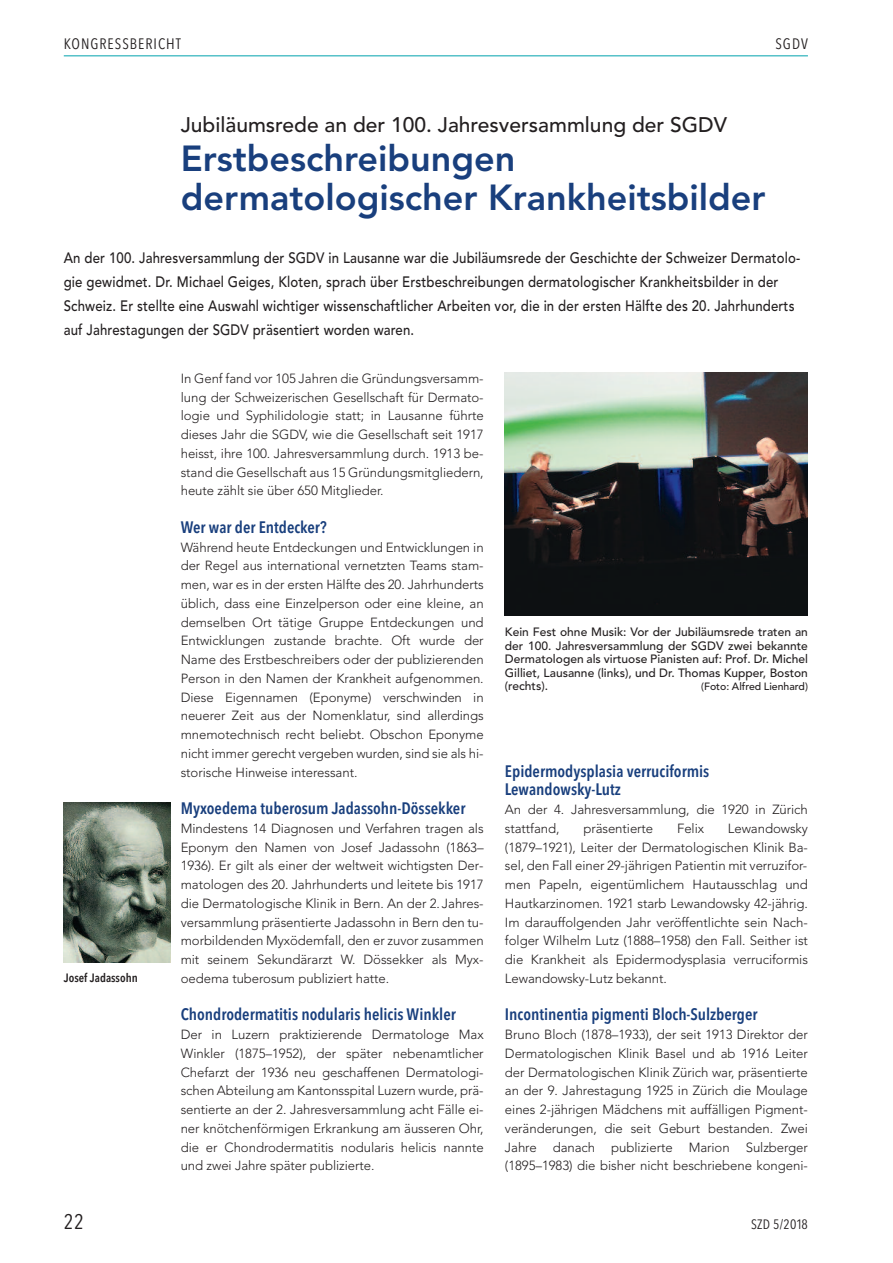
<style>
.page{position:relative;width:893px;height:1263px;background:#fff}
.page>*{position:absolute;margin:0;border:0;box-sizing:border-box;transform-origin:0 0}
.t1{font:800 36px/39px "Avenir";color:#193f7d}
.t2{font:500 21px "Avenir";color:#231f20}
.t3{font:21px "Avenir Next Condensed";color:#231f20}
.t4{font:600 16.5px/18.8px "Avenir Next Condensed";color:#193f7d}
.t5{font:500 15px/24px "Avenir";letter-spacing:.01em;color:#231f20;scale:.88 1}
.t6{font:15px "Avenir Next Condensed";letter-spacing:.065em;color:#231f20}
.t7{font:13.5px "Avenir Next Condensed";letter-spacing:.02em;color:#231f20}
.t8{font:300 13.2px/18.8px "Avenir";letter-spacing:-.005em;color:#231f20;text-align:justify}
.t9{font:500 12px/13.5px "Avenir";color:#231f20;text-align:justify}
.t10{font:600 12px "Avenir Next Condensed";color:#231f20}
.t11{font:500 10.5px "Avenir";color:#231f20}
</style>
<div class="page">
<hr style="left:64px;top:55px;width:744px;height:1px;background:#02a3ae">
<img style="left:505px;top:372px;width:303px;height:243px">
<img style="left:64px;top:803px;width:106px;height:159px">
<p class="t6" style="left:64px;top:31px;width:119px">KONGRESSBERICHT</p>
<p class="t6" style="left:775px;top:31px;width:34px">SGDV</p>
<h2 class="t2" style="left:181px;top:106px;width:548px">Jubiläumsrede an der 100. Jahresversammlung der SGDV</h2>
<h1 class="t1" style="left:181px;top:139px;width:586px">Erstbeschreibungen dermatologischer Krankheitsbilder</h1>
<p class="t5" style="left:64px;top:245px;width:838px">An der 100. Jahresversammlung der SGDV in Lausanne war die Jubiläumsrede der Geschichte der Schweizer Dermatolo&shy;gie gewidmet. Dr. Michael Geiges, Kloten, sprach über Erstbeschreibungen dermatologischer Krankheitsbilder in der Schweiz. Er stellte eine Auswahl wichtiger wissenschaftlicher Arbeiten vor, die in der ersten Hälfte des 20. Jahrhunderts auf Jahrestagungen der SGDV präsentiert worden waren.</p>
<p class="t10" style="left:64px;top:967px;width:76px">Josef Jadassohn</p>
<p class="t8" style="left:181px;top:369px;width:304px">In Genf fand vor 105 Jahren die Gründungsversamm&shy;lung der Schweizerischen Gesellschaft für Dermato&shy;logie und Syphilidologie statt; in Lausanne führte dieses Jahr die SGDV, wie die Gesellschaft seit 1917 heisst, ihre 100. Jahresversammlung durch. 1913 be&shy;stand die Gesellschaft aus 15 Gründungsmitgliedern, heute zählt sie über 650 Mitglieder.</p>
<p class="t4" style="left:181px;top:517px;width:147px">Wer war der Entdecker?</p>
<p class="t8" style="left:181px;top:538px;width:304px">Während heute Entdeckungen und Entwicklungen in der Regel aus international vernetzten Teams stam&shy;men, war es in der ersten Hälfte des 20. Jahrhunderts üblich, dass eine Einzelperson oder eine kleine, an demselben Ort tätige Gruppe Entdeckungen und Entwicklungen zustande brachte. Oft wurde der Name des Erstbeschreibers oder der publizierenden Person in den Namen der Krankheit aufgenommen.<br>Diese Eigennamen (Eponyme) verschwinden in neuerer Zeit aus der Nomenklatur, sind allerdings mnemotechnisch recht beliebt. Obschon Eponyme nicht immer gerecht vergeben wurden, sind sie als hi&shy;storische Hinweise interessant.</p>
<p class="t4" style="left:181px;top:798px;width:286px">Myxoedema tuberosum Jadassohn-Dössekker</p>
<p class="t8" style="left:181px;top:819px;width:304px">Mindestens 14 Diagnosen und Verfahren tragen als Eponym den Namen von Josef Jadassohn (1863– 1936). Er gilt als einer der weltweit wichtigsten Der&shy;matologen des 20. Jahrhunderts und leitete bis 1917 die Dermatologische Klinik in Bern. An der 2. Jahres&shy;versammlung präsentierte Jadassohn in Bern den tu&shy;morbildenden Myxödemfall, den er zuvor zusammen mit seinem Sekundärarzt W. Dössekker als Myx&shy;oedema tuberosum publiziert hatte.</p>
<p class="t4" style="left:181px;top:1005px;width:277px">Chondrodermatitis nodularis helicis Winkler</p>
<p class="t8" style="left:181px;top:1025px;width:304px">Der in Luzern praktizierende Dermatologe Max Winkler (1875–1952), der später nebenamtlicher Chefarzt der 1936 neu geschaffenen Dermatologi&shy;schen Abteilung am Kantonsspital Luzern wurde, prä&shy;sentierte an der 2. Jahresversammlung acht Fälle ei&shy;ner knötchenförmigen Erkrankung am äusseren Ohr, die er Chondrodermatitis nodularis helicis nannte und zwei Jahre später publizierte.</p>
<p class="t9" style="left:505px;top:624px;width:304px">Kein Fest ohne Musik: Vor der Jubiläumsrede traten an der 100. Jahresversammlung der SGDV zwei bekannte Dermatologen als virtuose Pianisten auf: Prof. Dr. Michel Gilliet, Lausanne (links), und Dr. Thomas Kupper, Boston (rechts).</p>
<p class="t11" style="left:701px;top:677px;width:108px">(Foto: Alfred Lienhard)</p>
<p class="t4" style="left:505px;top:761px;width:206px">Epidermodysplasia verruciformis<br>Lewandowsky-Lutz</p>
<p class="t8" style="left:505px;top:800px;width:304px">An der 4. Jahresversammlung, die 1920 in Zürich stattfand,</p>
<p class="t8" style="left:505px;top:819px;width:304px;text-indent:223px">Lewandowsky (1879–1921), Leiter der Dermatologischen Klinik Ba&shy;sel, den Fall einer 29-jährigen Patientin mit verruzifor&shy;men Papeln, eigentümlichem Hautausschlag und Hautkarzinomen. 1921 starb Lewandowsky 42-jährig.<br>Im darauffolgenden Jahr veröffentlichte sein Nach&shy;folger Wilhelm Lutz (1888–1958) den Fall. Seither ist die Krankheit als Epidermodysplasia verruciformis Lewandowsky-Lutz bekannt.</p>
<p class="t4" style="left:505px;top:1005px;width:254px">Incontinentia pigmenti Bloch-Sulzberger</p>
<p class="t8" style="left:505px;top:1025px;width:304px">Bruno Bloch (1878–1933), der seit 1913 Direktor der Dermatologischen Klinik Basel und ab 1916 Leiter der Dermatologischen Klinik Zürich war, präsentierte an der 9. Jahrestagung 1925 in Zürich die Moulage eines 2-jährigen Mädchens mit auffälligen Pigment&shy;veränderungen, die seit Geburt bestanden. Zwei Jahre danach publizierte Marion Sulzberger (1895–1983) die bisher nicht beschriebene kongeni-</p>
<p class="t8" style="left:583px;top:819px;width:71px">präsentierte</p>
<p class="t8" style="left:677px;top:819px;width:29px">Felix</p>
<h2 class="t3" style="left:64px;top:1203px;width:22px">22</h2>
<p class="t7" style="left:751px;top:1212px;width:58px">SZD 5/2018</p>
</div>
